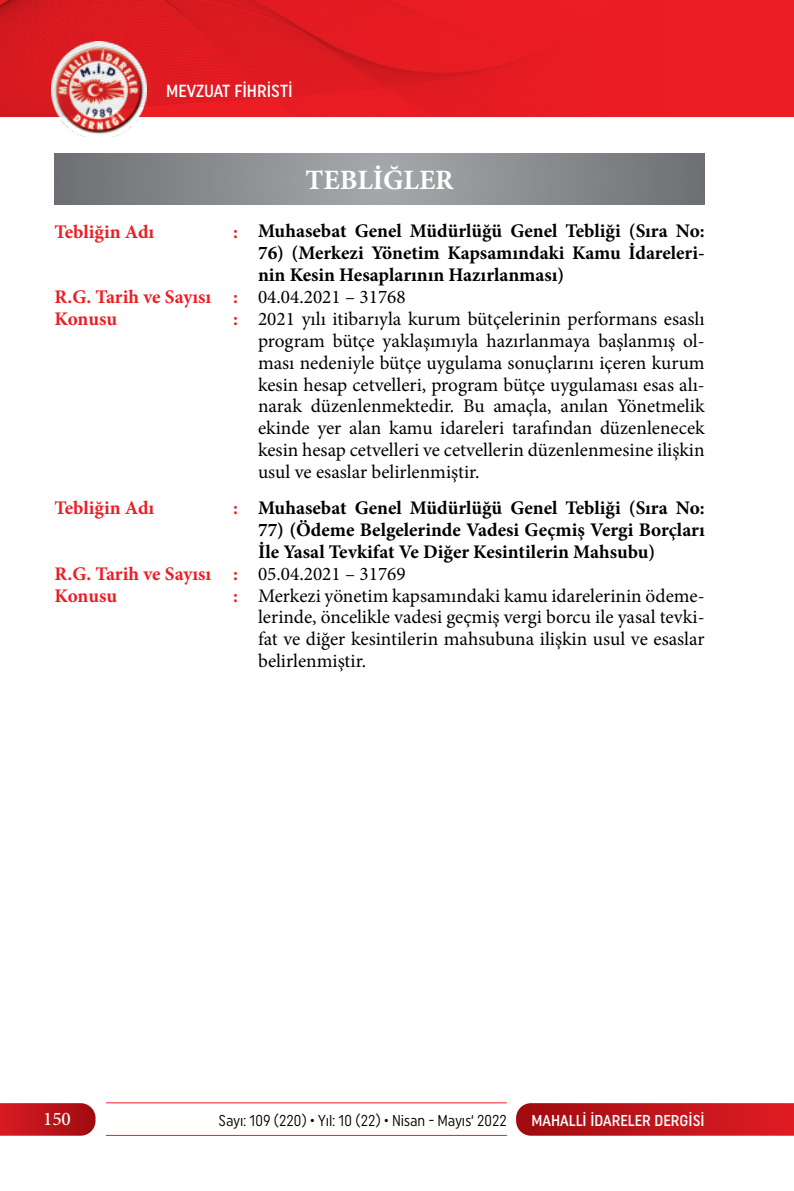
<style>
.page{position:relative;width:794px;height:1191px;background:#fff}
.page>*{position:absolute;margin:0;border:0;box-sizing:border-box;transform-origin:0 0}
.t1{font:700 28px "Minion Pro";color:#fff}
.t2{font:19.25px/21.9px "Minion Pro";color:#000}
.t3{font:700 19.25px/21.9px "Minion Pro";color:#000}
.t4{font:700 19.25px/21.9px "Minion Pro";letter-spacing:-.005em;color:#ed1d24}
.t5{font:500 19.25px "Minion Pro";color:#fff}
.t6{font:500 17.5px "Uniform Condensed";color:#fff}
.t7{font:15.75px "Uniform Condensed";color:#000;scale:.95 1}
.t8{font:500 15.75px "Uniform Condensed";color:#fff}
</style>
<div class="page">
<svg style="left:516px;top:1103px;width:278px;height:32px;background:#c0181e"></svg>
<svg style="left:0;top:1103px;width:95px;height:32px;background:#be1a20"></svg>
<hr style="left:106px;top:1102px;width:401px;height:1px;background:#ed1d24">
<hr style="left:106px;top:1135px;width:401px;height:1px;background:#ed1d24">
<img style="left:58px;top:117px;width:82px;height:20px">
<img style="left:0;top:0;width:785px;height:117px">
<svg style="left:55px;top:154px;width:649px;height:50px;background:#898b8e"></svg>
<p class="t6" style="left:166px;top:80px;width:128px">MEVZUAT FİHRİSTİ</p>
<h1 class="t1" style="left:305px;top:161px;width:150px">TEBLİĞLER</h1>
<p class="t4" style="left:55px;top:220px;width:101px">Tebliğin Adı</p>
<p class="t4" style="left:233px;top:220px;width:6px">:</p>
<p class="t4" style="left:55px;top:286px;width:185px">R.G. Tarih ve Sayısı :<br>Konusu</p>
<p class="t4" style="left:233px;top:308px;width:6px">:</p>
<p class="t4" style="left:55px;top:497px;width:101px">Tebliğin Adı</p>
<p class="t4" style="left:233px;top:497px;width:6px">:</p>
<p class="t4" style="left:55px;top:562px;width:185px">R.G. Tarih ve Sayısı :<br>Konusu</p>
<p class="t4" style="left:233px;top:584px;width:6px">:</p>
<p class="t3" style="left:258px;top:220px;width:448px">Muhasebat Genel Müdürlüğü Genel Tebliği (Sıra No:</p>
<p class="t3" style="left:258px;top:242px;width:448px">76) (Merkezi Yönetim Kapsamındaki Kamu İdareleri&shy;nin Kesin Hesaplarının Hazırlanması)</p>
<p class="t2" style="left:258px;top:286px;width:448px">04.04.2021 – 31768<br>2021 yılı itibarıyla kurum bütçelerinin performans esaslı program bütçe yaklaşımıyla hazırlanmaya başlanmış ol&shy;ması nedeniyle bütçe uygulama sonuçlarını içeren kurum kesin hesap cetvelleri, program bütçe uygulaması esas alı&shy;narak düzenlenmektedir. Bu amaçla, anılan Yönetmelik ekinde yer alan kamu idareleri tarafından düzenlenecek kesin hesap cetvelleri ve cetvellerin düzenlenmesine ilişkin usul ve esaslar belirlenmiştir.</p>
<p class="t3" style="left:258px;top:496px;width:448px">Muhasebat Genel Müdürlüğü Genel Tebliği (Sıra No:</p>
<p class="t3" style="left:258px;top:518px;width:448px">77) (Ödeme Belgelerinde Vadesi Geçmiş Vergi Borçları<br>İle Yasal Tevkifat Ve Diğer Kesintilerin Mahsubu)</p>
<p class="t2" style="left:258px;top:562px;width:448px">05.04.2021 – 31769<br>Merkezi yönetim kapsamındaki kamu idarelerinin ödeme&shy;lerinde, öncelikle vadesi geçmiş vergi borcu ile yasal tevki&shy;fat ve diğer kesintilerin mahsubuna ilişkin usul ve esaslar belirlenmiştir.</p>
<p class="t5" style="left:43px;top:1106px;width:29px">150</p>
<p class="t7" style="left:219px;top:1111px;width:305px">Sayı: 109 (220) • Yıl: 10 (22) • Nisan - Mayıs‘ 2022</p>
<p class="t8" style="left:531px;top:1111px;width:175px">MAHALLİ İDARELER DERGİSİ</p>
</div>
